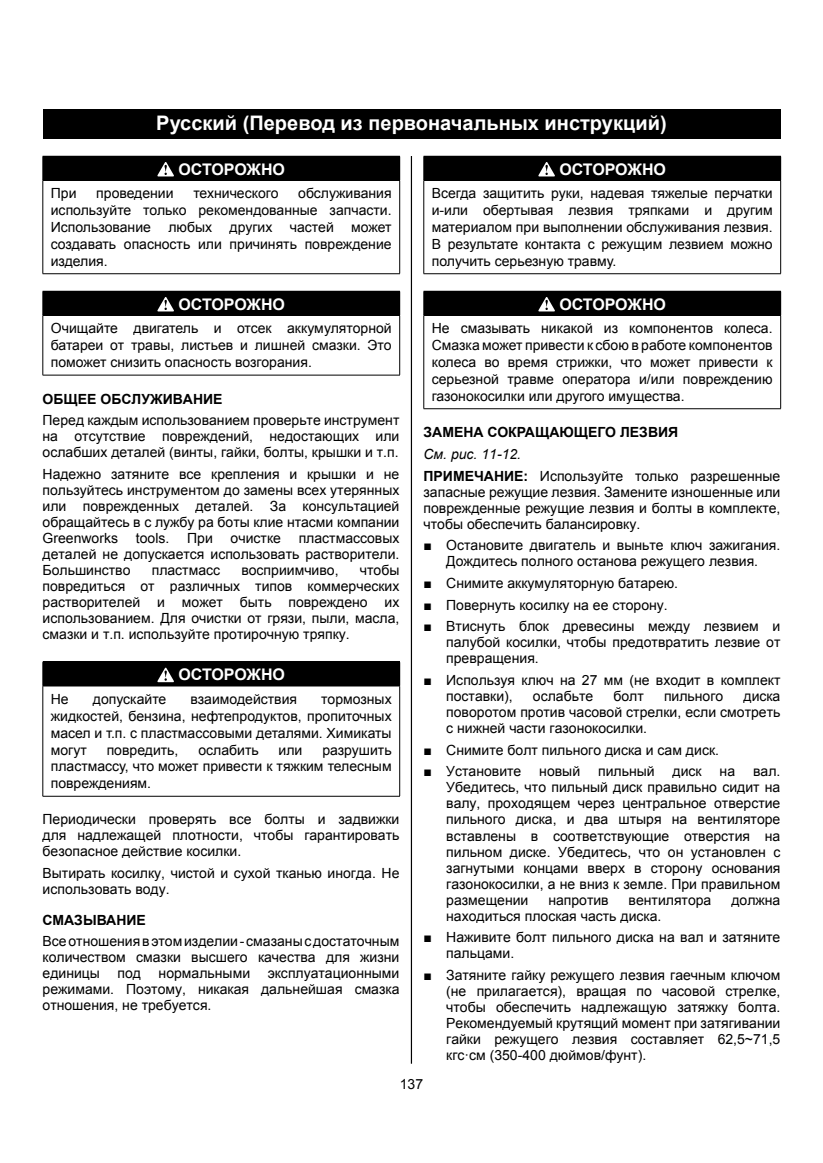
<style>
.page{position:relative;width:823px;height:1163px;background:#fff}
.page>*{position:absolute;margin:0;border:0;box-sizing:border-box;transform-origin:0 0}
.t1{font:700 20px "Arial";color:#fff}
.t2{font:700 16px "Arial";letter-spacing:-.005em;color:#fff}
.t3{font:14px/16px "Arial";color:#000;text-align:justify}
.t4{font:700 14px/21.6px "Arial";color:#000}
.s1{font-weight:400;font-style:italic}
.s2{font-weight:400}
.s3{font-weight:700}
</style>
<div class="page">
<hr style="left:410px;top:156px;width:2px;height:907px;background:#000">
<div style="left:43px;top:109px;width:737px;height:30px;background:#000"></div>
<div style="left:43px;top:156px;width:356px;height:24px;background:#000"></div>
<hr style="left:42px;top:180px;width:1px;height:93px;background:#000">
<hr style="left:399px;top:180px;width:1px;height:93px;background:#000">
<hr style="left:43px;top:273px;width:356px;height:1px;background:#000">
<svg style="left:42px;top:156px;width:1px;height:24px"></svg>
<svg style="left:399px;top:156px;width:1px;height:24px"></svg>
<hr style="left:43px;top:180px;width:356px;height:1px;background:#000">
<svg style="left:157px;top:162px;width:17px;height:14px"></svg>
<div style="left:43px;top:291px;width:356px;height:24px;background:#000"></div>
<hr style="left:42px;top:315px;width:1px;height:60px;background:#000">
<hr style="left:399px;top:315px;width:1px;height:60px;background:#000">
<hr style="left:43px;top:375px;width:356px;height:1px;background:#000">
<svg style="left:42px;top:291px;width:1px;height:24px"></svg>
<svg style="left:399px;top:291px;width:1px;height:24px"></svg>
<hr style="left:43px;top:315px;width:356px;height:1px;background:#000">
<svg style="left:157px;top:297px;width:17px;height:14px"></svg>
<div style="left:43px;top:662px;width:356px;height:24px;background:#000"></div>
<hr style="left:42px;top:686px;width:1px;height:109px;background:#000">
<hr style="left:399px;top:686px;width:1px;height:109px;background:#000">
<hr style="left:43px;top:795px;width:356px;height:1px;background:#000">
<svg style="left:42px;top:662px;width:1px;height:23px"></svg>
<svg style="left:399px;top:662px;width:1px;height:23px"></svg>
<hr style="left:43px;top:661px;width:356px;height:1px;background:#000">
<svg style="left:157px;top:667px;width:17px;height:15px"></svg>
<div style="left:423px;top:156px;width:357px;height:24px;background:#000"></div>
<hr style="left:423px;top:180px;width:1px;height:93px;background:#000">
<hr style="left:779px;top:180px;width:1px;height:93px;background:#000">
<hr style="left:423px;top:273px;width:357px;height:1px;background:#000">
<svg style="left:423px;top:157px;width:1px;height:23px"></svg>
<hr style="left:423px;top:180px;width:357px;height:1px;background:#000">
<svg style="left:538px;top:162px;width:16px;height:14px"></svg>
<div style="left:423px;top:291px;width:357px;height:24px;background:#000"></div>
<hr style="left:423px;top:315px;width:1px;height:93px;background:#000">
<hr style="left:779px;top:315px;width:1px;height:93px;background:#000">
<hr style="left:423px;top:408px;width:357px;height:1px;background:#000">
<svg style="left:423px;top:292px;width:1px;height:23px"></svg>
<hr style="left:423px;top:315px;width:357px;height:1px;background:#000">
<svg style="left:538px;top:297px;width:16px;height:14px"></svg>
<h1 class="t1" style="left:156px;top:110px;width:511px">Русский (Перевод из первоначальных инструкций)</h1>
<p class="t2" style="left:178px;top:158px;width:108px">ОСТОРОЖНО</p>
<p class="t2" style="left:559px;top:158px;width:108px">ОСТОРОЖНО</p>
<p class="t3" style="left:431px;top:185px;width:342px;line-height:16.8px">Всегда защитить руки, надевая тяжелые перчатки и-или обертывая лезвия тряпками и другим материалом при выполнении обслуживания лезвия.<br>В результате контакта с режущим лезвием можно получить серьезную травму.</p>
<p class="t2" style="left:559px;top:293px;width:108px">ОСТОРОЖНО</p>
<p class="t3" style="left:431px;top:320px;width:342px;line-height:16.8px">Не смазывать никакой из компонентов колеса.<br>Смазка может привести к сбою в работе компонентов колеса во время стрижки, что может привести к серьезной травме оператора и/или повреждению газонокосилки или другого имущества.</p>
<p class="t4" style="left:423px;top:422px;width:358px">ЗАМЕНА СОКРАЩАЮЩЕГО ЛЕЗВИЯ<br><span class="s1">См. рис. 11-12.<br></span>ПРИМЕЧАНИЕ: <span class="s2">Используйте только разрешенные</span></p>
<p class="t3" style="left:423px;top:483px;width:358px">запасные режущие лезвия. Замените изношенные или поврежденные режущие лезвия и болты в комплекте, чтобы обеспечить балансировку.</p>
<p class="t3" style="left:423px;top:537px;width:358px;text-align:center">■ Остановите двигатель и выньте ключ зажигания.<br>Дождитесь полного останова режущего лезвия.</p>
<p class="t3" style="left:423px;top:575px;width:256px">■ Снимите аккумуляторную батарею.</p>
<p class="t3" style="left:423px;top:596px;width:246px">■ Повернуть косилку на ее сторону.</p>
<p class="t3" style="left:446px;top:618px;width:335px;text-indent:-23px">■ Втиснуть блок древесины между лезвием и палубой косилки, чтобы предотвратить лезвие от превращения.</p>
<p class="t3" style="left:446px;top:672px;width:335px;text-indent:-23px">■ Используя ключ на 27 мм (не входит в комплект поставки),</p>
<p class="t3" style="left:51px;top:185px;width:342px;line-height:16.8px;text-indent:247px">обслуживания используйте только рекомендованные запчасти.<br>Использование любых других частей может создавать опасность или причинять повреждение изделия.</p>
<p class="t2" style="left:178px;top:293px;width:108px">ОСТОРОЖНО</p>
<p class="t3" style="left:51px;top:320px;width:342px;line-height:16.8px">Очищайте двигатель и отсек аккумуляторной батареи от травы, листьев и лишней смазки. Это поможет снизить опасность возгорания.</p>
<p class="t3" style="left:43px;top:388px;width:358px;line-height:21.6px"><span class="s3">ОБЩЕЕ ОБСЛУЖИВАНИЕ<br></span>Перед каждым использованием проверьте инструмент</p>
<p class="t3" style="left:43px;top:428px;width:358px">на отсутствие повреждений, недостающих или ослабших деталей (винты, гайки, болты, крышки и т.п.</p>
<p class="t3" style="left:43px;top:466px;width:358px">Надежно затяните все крепления и крышки и не пользуйтесь инструментом до замены всех утерянных или поврежденных деталей. За консультацией обращайтесь в с лужбу ра боты клие нтасми компании Greenworks</p>
<p class="t3" style="left:51px;top:186px;width:27px">При</p>
<p class="t3" style="left:96px;top:186px;width:79px">проведении</p>
<p class="t3" style="left:193px;top:186px;width:87px">технического</p>
<p class="t3" style="left:136px;top:530px;width:35px">tools.</p>
<p class="t3" style="left:187px;top:530px;width:27px">При</p>
<p class="t3" style="left:230px;top:530px;width:52px">очистке</p>
<p class="t3" style="left:43px;top:530px;width:358px;text-indent:256px">пластмассовых деталей не допускается использовать растворители.<br>Большинство</p>
<p class="t3" style="left:43px;top:562px;width:358px;text-indent:317px">чтобы повредиться от различных типов коммерческих растворителей и может быть повреждено их использованием. Для очистки от грязи, пыли, масла, смазки и т.п. используйте протирочную тряпку.</p>
<p class="t2" style="left:178px;top:664px;width:108px">ОСТОРОЖНО</p>
<p class="t3" style="left:51px;top:691px;width:19px">Не</p>
<p class="t3" style="left:93px;top:691px;width:75px">допускайте</p>
<p class="t3" style="left:190px;top:691px;width:108px">взаимодействия</p>
<p class="t3" style="left:152px;top:562px;width:70px">пластмасс</p>
<p class="t3" style="left:241px;top:562px;width:99px">восприимчиво,</p>
<p class="t3" style="left:532px;top:688px;width:62px">ослабьте</p>
<p class="t3" style="left:613px;top:688px;width:32px">болт</p>
<p class="t3" style="left:663px;top:688px;width:61px">пильного</p>
<p class="t3" style="left:446px;top:688px;width:335px;text-indent:297px">диска поворотом против часовой стрелки, если смотреть с нижней части газонокосилки.</p>
<p class="t3" style="left:423px;top:741px;width:297px">■ Снимите болт пильного диска и сам диск.</p>
<p class="t3" style="left:423px;top:763px;width:99px">■ Установите</p>
<p class="t3" style="left:539px;top:763px;width:42px">новый</p>
<p class="t3" style="left:597px;top:763px;width:58px">пильный</p>
<p class="t3" style="left:672px;top:763px;width:31px">диск</p>
<p class="t3" style="left:719px;top:763px;width:17px">на</p>
<p class="t3" style="left:51px;top:691px;width:342px;line-height:16.8px;text-indent:270px">тормозных жидкостей, бензина, нефтепродуктов, пропиточных масел и т.п. с пластмассовыми деталями. Химикаты могут</p>
<p class="t3" style="left:107px;top:741px;width:73px">повредить,</p>
<p class="t3" style="left:198px;top:741px;width:62px">ослабить</p>
<p class="t3" style="left:278px;top:741px;width:25px">или</p>
<p class="t3" style="left:51px;top:741px;width:342px;line-height:16.8px;text-indent:271px">разрушить пластмассу, что может привести к тяжким телесным повреждениям.</p>
<p class="t3" style="left:43px;top:811px;width:358px">Периодически проверять все болты и задвижки для надлежащей плотности, чтобы гарантировать безопасное действие косилки.</p>
<p class="t3" style="left:43px;top:864px;width:358px">Вытирать косилку, чистой и сухой тканью иногда. Не использовать воду.</p>
<p class="t3" style="left:43px;top:908px;width:358px;line-height:21.6px"><span class="s3">СМАЗЫВАНИЕ<br></span>Все отношения в этом изделии - смазаны с достаточным</p>
<p class="t3" style="left:43px;top:949px;width:358px">количеством смазки высшего качества для жизни единицы</p>
<p class="t3" style="left:446px;top:763px;width:335px;text-indent:307px">вал.<br>Убедитесь, что пильный диск правильно сидит на валу, проходящем через центральное отверстие пильного диска, и два штыря на вентиляторе вставлены в соответствующие отверстия на пильном диске. Убедитесь, что он установлен с загнутыми концами вверх в сторону основания газонокосилки, а не вниз к земле. При правильном размещении</p>
<p class="t3" style="left:548px;top:891px;width:62px">напротив</p>
<p class="t3" style="left:628px;top:891px;width:84px">вентилятора</p>
<p class="t3" style="left:731px;top:891px;width:50px">должна</p>
<p class="t3" style="left:446px;top:907px;width:216px">находиться плоская часть диска.</p>
<p class="t3" style="left:446px;top:929px;width:335px;text-indent:-23px">■ Наживите болт пильного диска на вал и затяните пальцами.</p>
<p class="t3" style="left:446px;top:967px;width:335px;text-indent:-23px">■ Затяните гайку режущего лезвия гаечным ключом (не прилагается), вращая по часовой стрелке, чтобы обеспечить надлежащую затяжку болта.<br>Рекомендуемый крутящий момент при затягивании гайки режущего лезвия составляет 62,5~71,5 кгс·см (350-400 дюймов/фунт).</p>
<p class="t3" style="left:43px;top:965px;width:358px;text-indent:116px">нормальными эксплуатационными режимами. Поэтому, никакая дальнейшая смазка отношения, не требуется.</p>
<p class="t3" style="left:117px;top:965px;width:25px">под</p>
<p class="t3" style="left:399px;top:1076px;width:25px">137</p>
</div>
